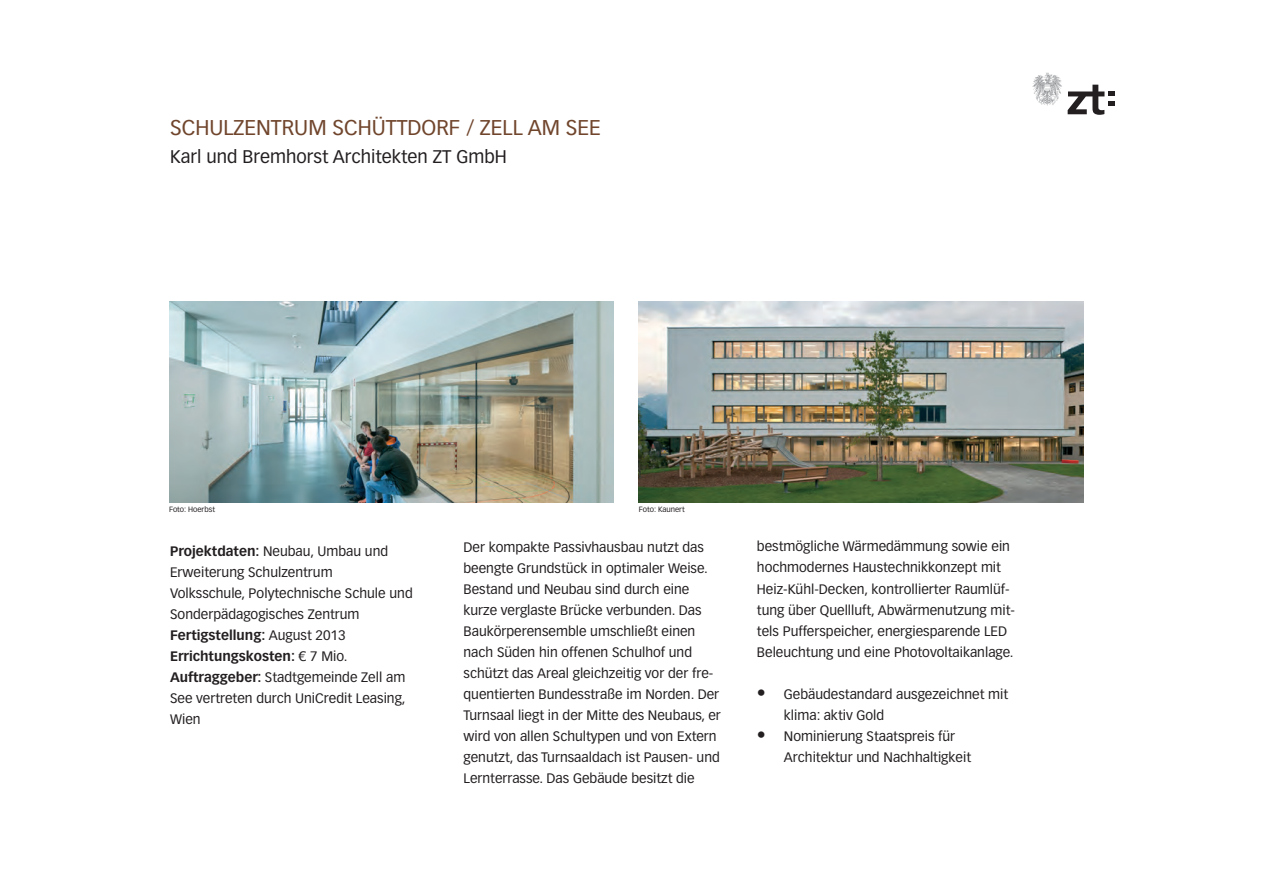
<style>
.page{position:relative;width:1263px;height:893px;background:#fff}
.page>*{position:absolute;margin:0;border:0;box-sizing:border-box;transform-origin:0 0}
.t1{font:21px "Vectora LT Pro";color:#70452c}
.t2{font:18px "Vectora LT Pro";color:#231f20}
.t3{font:13.5px/21px "Vectora LT Pro";color:#231f20}
.t4{font:7.5px "Vectora LT Pro";color:#231f20}
.s1{font-weight:700}
.s2{font-size:18px}
</style>
<div class="page">
<svg style="left:1068px;top:85px;width:46px;height:30px"></svg>
<svg style="left:1032px;top:73px;width:30px;height:32px"></svg>
<img style="left:169px;top:302px;width:444px;height:200px">
<img style="left:639px;top:302px;width:444px;height:200px">
<h1 class="t1" style="left:170px;top:115px;width:432px">SCHULZENTRUM SCHÜTTDORF / ZELL AM SEE</h1>
<h2 class="t2" style="left:170px;top:146px;width:338px">Karl und Bremhorst Architekten ZT GmbH</h2>
<p class="t4" style="left:169px;top:505px;width:47px">Foto: Hoerbst</p>
<p class="t4" style="left:639px;top:505px;width:47px">Foto: Kaunert</p>
<p class="t3" style="left:170px;top:541px;width:244px"><span class="s1">Projektdaten:</span> Neubau, Umbau und<br>Erweiterung Schulzentrum<br>Volksschule, Polytechnische Schule und<br>Sonderpädagogisches Zentrum<br><span class="s1">Fertigstellung:</span> August 2013<br><span class="s1">Errichtungskosten:</span> € 7 Mio.<br><span class="s1">Auftraggeber:</span> Stadtgemeinde Zell am<br>See vertreten durch UniCredit Leasing,<br>Wien</p>
<p class="t3" style="left:463px;top:537px;width:259px">Der kompakte Passivhausbau nutzt das beengte Grundstück in optimaler Weise.<br>Bestand und Neubau sind durch eine kurze verglaste Brücke verbunden. Das Baukörperensemble umschließt einen nach Süden hin offenen Schulhof und schützt das Areal gleichzeitig vor der fre&shy;quentierten Bundesstraße im Norden. Der Turnsaal liegt in der Mitte des Neubaus, er wird von allen Schultypen und von Extern genutzt, das Turnsaaldach ist Pausen- und Lernterrasse. Das Gebäude besitzt die</p>
<p class="t3" style="left:757px;top:536px;width:260px">bestmögliche Wärmedämmung sowie ein hochmodernes Haustechnikkonzept mit Heiz-Kühl-Decken, kontrollierter Raumlüf&shy;tung über Quellluft, Abwärmenutzung mit&shy;tels Pufferspeicher, energiesparende LED Beleuchtung und eine Photovoltaikanlage.</p>
<p class="t3" style="left:784px;top:684px;width:226px;text-indent:-27px"><span class="s2">•</span> Gebäudestandard ausgezeichnet mit klima: aktiv Gold</p>
<p class="t3" style="left:784px;top:726px;width:189px;text-indent:-27px"><span class="s2">•</span> Nominierung Staatspreis für<br>Architektur und Nachhaltigkeit</p>
</div>
